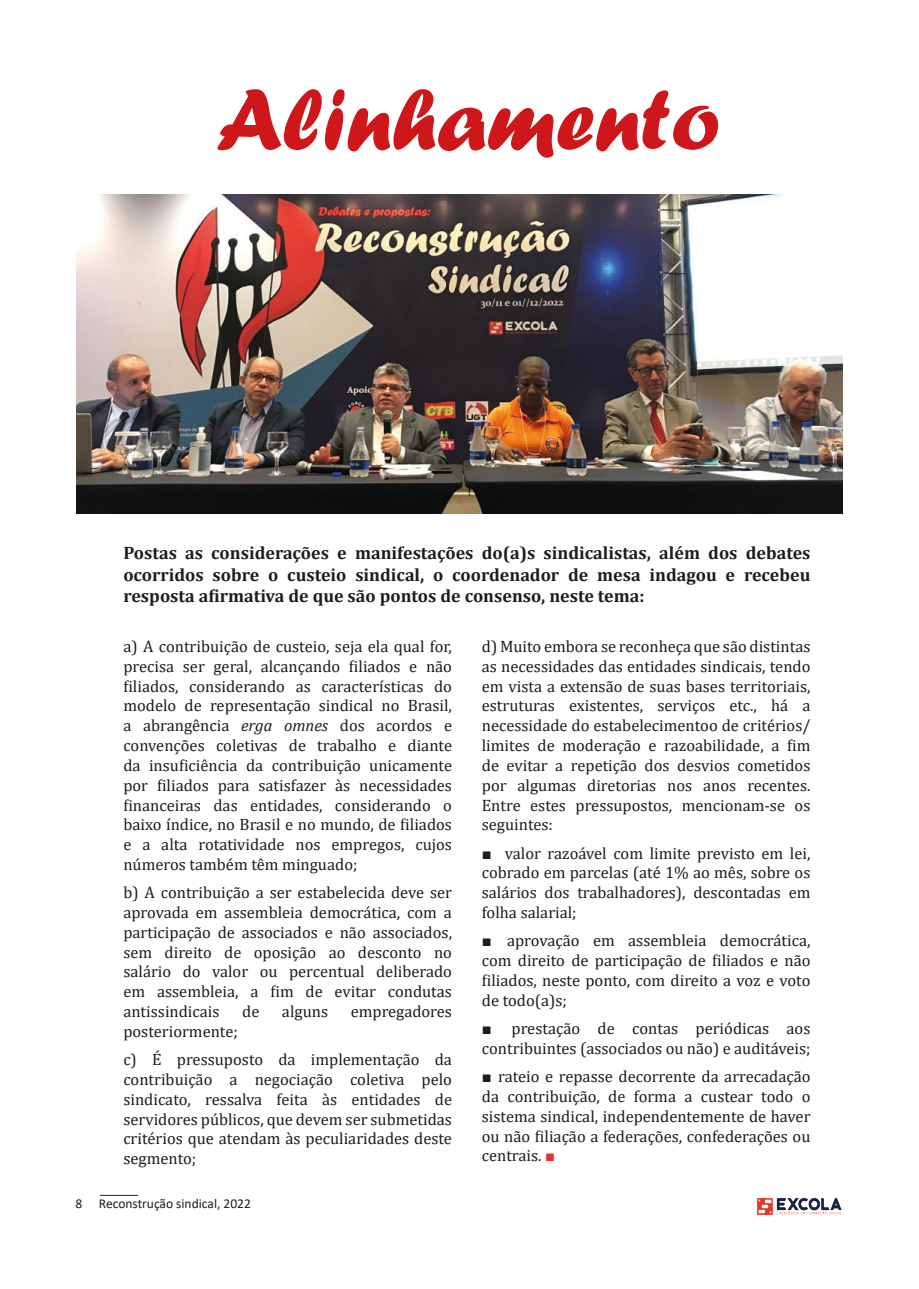
<style>
.page{position:relative;width:919px;height:1289px;background:#fff}
.page>*{position:absolute;margin:0;border:0;box-sizing:border-box;transform-origin:0 0}
.Títulos{font:90px "Forte";color:#cd171a}
.Texto_Normal{font:700 18px/21.6px "Cambria";color:#1d1d1b;text-align:justify}
.Texto_Normal-2{font:16.5px/19.8px "Cambria";color:#1d1d1b;text-align:justify}
.t1{font:13.5px "Calibri";color:#1d1d1b}
.s1{font-style:italic}
.s2{font-family:"Times New Roman"}
.s3{font-family:"Times New Roman";color:#e6312d}
</style>
<div class="page">
<img style="left:757px;top:1198px;width:85px;height:16px">
<hr style="left:100px;top:1194px;width:38px;height:1px;background:#3e3b3b">
<img style="left:77px;top:194px;width:765px;height:319px">
<p class="Títulos" style="left:216px;top:67px;width:505px">Alinhamento</p>
<p class="Texto_Normal" style="left:123px;top:541px;width:688px">Postas as considerações e manifestações do(a)s sindicalistas, além dos debates ocorridos sobre o custeio sindical, o coordenador de mesa indagou e recebeu resposta afirmativa de que são pontos de consenso, neste tema:</p>
<p class="Texto_Normal-2" style="left:123px;top:636px;width:330px">a) A contribuição de custeio, seja ela qual for, precisa ser geral, alcançando filiados e não filiados, considerando as características do modelo de representação sindical no Brasil, a abrangência <span class="s1">erga omnes</span> dos acordos e convenções coletivas de trabalho e diante da insuficiência da contribuição unicamente por filiados para satisfazer às necessidades financeiras das entidades, considerando o baixo índice, no Brasil e no mundo, de filiados e a alta rotatividade nos empregos, cujos números também têm minguado;</p>
<p class="Texto_Normal-2" style="left:123px;top:882px;width:330px">b) A contribuição a ser estabelecida deve ser aprovada em assembleia democrática, com a participação de associados e não associados, sem direito de oposição ao desconto no salário do valor ou percentual deliberado em assembleia, a fim de evitar condutas antissindicais</p>
<p class="Texto_Normal-2" style="left:482px;top:636px;width:330px">d) Muito embora se reconheça que são distintas as necessidades das entidades sindicais, tendo em vista a extensão de suas bases territoriais, estruturas existentes, serviços etc., há a necessidade do estabelecimentoo de critérios/ limites de moderação e razoabilidade, a fim de evitar a repetição dos desvios cometidos por algumas diretorias nos anos recentes.<br>Entre estes pressupostos, mencionam-se os seguintes:</p>
<p class="Texto_Normal-2" style="left:482px;top:843px;width:330px"><span class="s2">■</span> valor razoável com limite previsto em lei, cobrado em parcelas (até 1% ao mês, sobre os salários dos trabalhadores), descontadas em folha salarial;</p>
<p class="Texto_Normal-2" style="left:482px;top:930px;width:330px"><span class="s2">■</span> aprovação em assembleia democrática, com direito de participação de filiados e não filiados, neste ponto, com direito a voz e voto de todo(a)s;</p>
<p class="Texto_Normal-2" style="left:482px;top:1018px;width:330px"><span class="s2">■</span> prestação de contas periódicas aos contribuintes (associados ou não) e auditáveis;</p>
<p class="Texto_Normal-2" style="left:482px;top:1066px;width:330px"><span class="s2">■</span> rateio e repasse decorrente da arrecadação da contribuição, de forma a custear todo o sistema sindical, independentemente de haver ou não filiação a federações, confederações ou centrais. <span class="s3">■</span></p>
<p class="Texto_Normal-2" style="left:242px;top:1001px;width:19px">de</p>
<p class="Texto_Normal-2" style="left:282px;top:1001px;width:48px">alguns</p>
<p class="Texto_Normal-2" style="left:350px;top:1001px;width:103px">empregadores</p>
<p class="Texto_Normal-2" style="left:123px;top:1021px;width:116px">posteriormente;</p>
<p class="Texto_Normal-2" style="left:123px;top:1049px;width:330px">c) É pressuposto da implementação da contribuição a negociação coletiva pelo sindicato, ressalva feita às entidades de servidores públicos, que devem ser submetidas critérios que atendam às peculiaridades deste segmento;</p>
<p class="t1" style="left:75px;top:1193px;width:177px">8 Reconstrução sindical, 2022</p>
</div>
